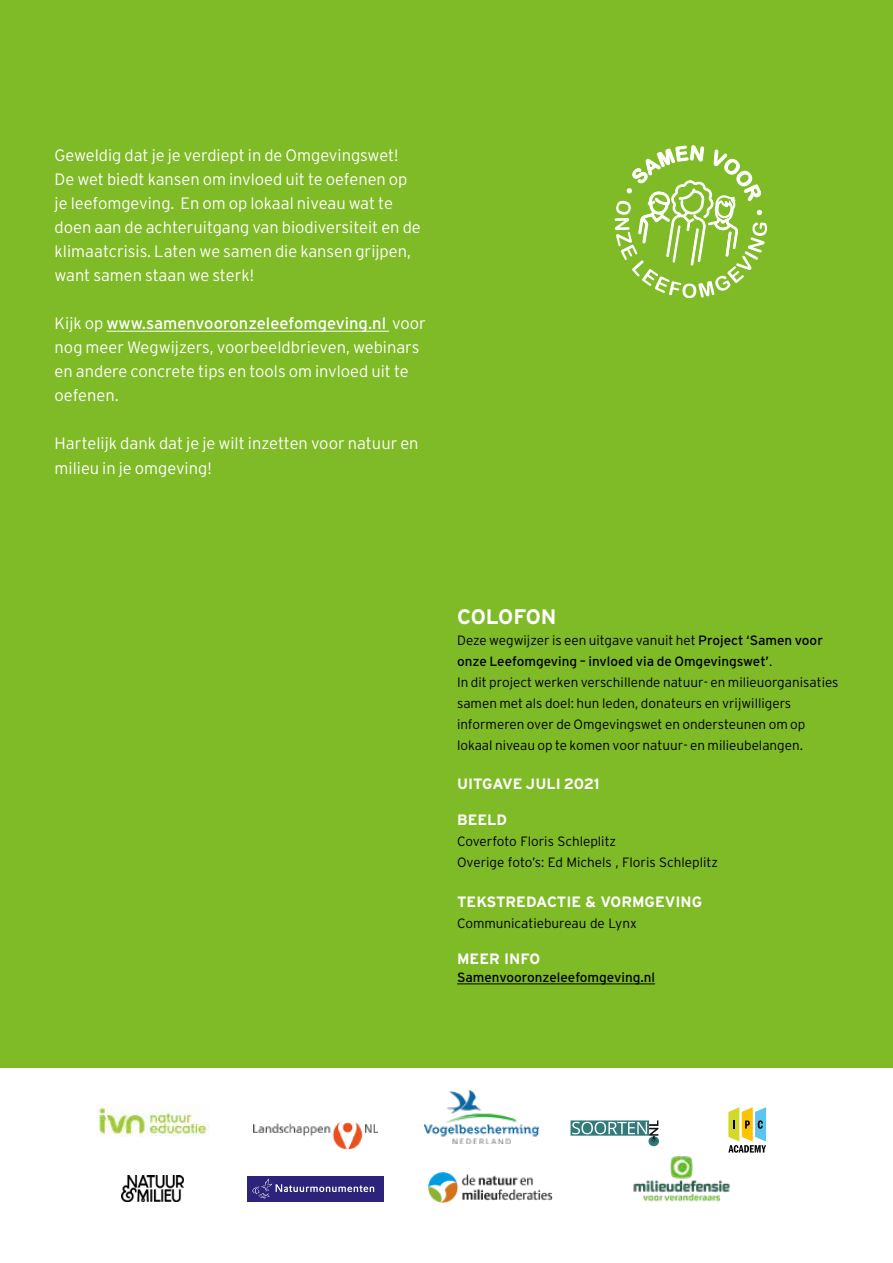
<style>
.page{position:relative;width:893px;height:1263px;background:#fff}
.page>*{position:absolute;margin:0;border:0;box-sizing:border-box;transform-origin:0 0}
.t1{font:700 21px "Interstate";letter-spacing:-.01em;color:#fff}
.t2{font:300 16.5px/24px "Interstate";color:#fff}
.t3{font:700 15px "Interstate";color:#fff}
.t4{font:300 13.5px/21px "Interstate";color:#000}
.t5{font:13.5px "Interstate";color:#000}
.s1{font-weight:400}
</style>
<div class="page">
<div style="left:0;top:0;width:893px;height:1067px;background:#7fba27"></div>
<hr style="left:106px;top:331px;width:283px;height:1px;background:#fff">
<svg style="left:615px;top:145px;width:152px;height:153px"></svg>
<svg style="left:728px;top:1107px;width:38px;height:46px"></svg>
<img style="left:633px;top:1152px;width:99px;height:50px">
<div style="left:247px;top:1176px;width:137px;height:26px;background:#2d237a"></div>
<svg style="left:252px;top:1178px;width:122px;height:20px"></svg>
<img style="left:428px;top:1172px;width:124px;height:30px">
<img style="left:122px;top:1175px;width:61px;height:26px">
<img style="left:97px;top:1104px;width:113px;height:32px">
<img style="left:253px;top:1121px;width:125px;height:28px">
<img style="left:425px;top:1090px;width:114px;height:54px">
<div style="left:648px;top:1136px;width:11px;height:10px;background:#327b7a;border-radius:50%"></div>
<svg style="left:570px;top:1120px;width:88px;height:24px"></svg>
<hr style="left:457px;top:984px;width:198px;height:1px;background:#000">
<p class="t2" style="left:55px;top:143px;width:368px">Geweldig dat je je verdiept in de Omgevingswet!<br>De wet biedt kansen om invloed uit te oefenen op je leefomgeving. En om op lokaal niveau wat te doen aan de achteruitgang van biodiversiteit en de klimaatcrisis. Laten we samen die kansen grijpen, want samen staan we sterk!</p>
<p class="t2" style="left:55px;top:311px;width:373px">Kijk op <span class="s1">www.samenvooronzeleefomgeving.nl</span> voor nog meer Wegwijzers, voorbeeldbrieven, webinars en andere concrete tips en tools om invloed uit te oefenen.</p>
<p class="t2" style="left:55px;top:430px;width:366px;line-height:25.2px">Hartelijk dank dat je je wilt inzetten voor natuur en milieu in je omgeving!</p>
<p class="t1" style="left:457px;top:605px;width:101px">COLOFON</p>
<p class="t4" style="left:457px;top:629px;width:383px">Deze wegwijzer is een uitgave vanuit het <span class="s1">Project ‘Samen voor onze Leefomgeving – invloed via de Omgevingswet’</span>.<br>In dit project werken verschillende natuur- en milieuorganisaties samen met als doel: hun leden, donateurs en vrijwilligers informeren over de Omgevingswet en ondersteunen om op lokaal niveau op te komen voor natuur- en milieubelangen.</p>
<p class="t3" style="left:457px;top:776px;width:144px">UITGAVE JULI 2021</p>
<p class="t3" style="left:457px;top:812px;width:52px">BEELD</p>
<p class="t4" style="left:457px;top:831px;width:262px">Coverfoto Floris Schleplitz<br>Overige foto’s: Ed Michels , Floris Schleplitz</p>
<p class="t3" style="left:457px;top:893px;width:247px">TEKSTREDACTIE &amp; VORMGEVING</p>
<p class="t4" style="left:457px;top:913px;width:181px">Communicatiebureau de Lynx</p>
<p class="t3" style="left:457px;top:950px;width:85px">MEER INFO</p>
<p class="t5" style="left:457px;top:970px;width:199px">Samenvooronzeleefomgeving.nl</p>
</div>
